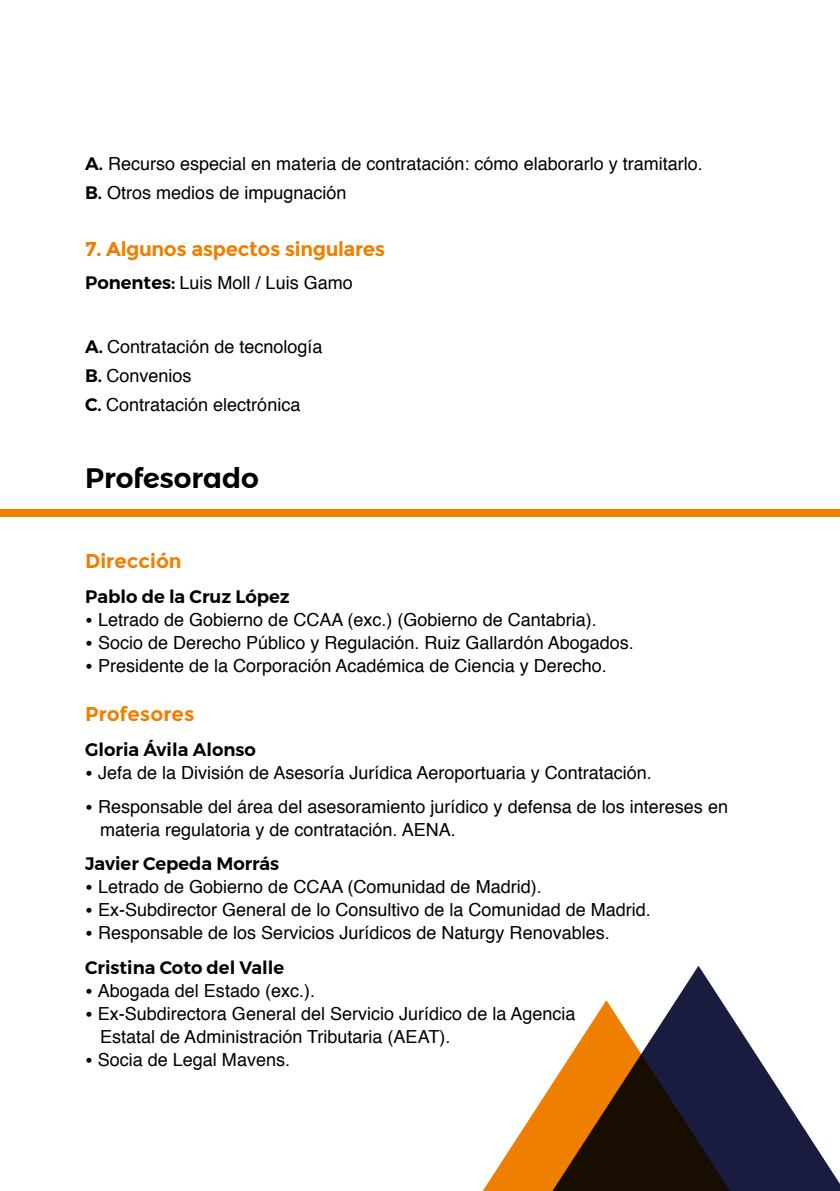
<style>
.page{position:relative;width:840px;height:1191px;background:#fff}
.page>*{position:absolute;margin:0;border:0;box-sizing:border-box;transform-origin:0 0}
.t1{font:600 28px "Montserrat Alternates";color:#000}
.t2{font:700 20px "Montserrat";letter-spacing:-.02em;color:#ee7f00}
.t3{font:700 20px "Montserrat";color:#ee7f00}
.t4{font:18px/28.6px "Helvetica";color:#000}
.t5{font:600 18px "Montserrat";color:#000}
.s1{font-family:"Montserrat";font-weight:600}
.s2{font-family:"Montserrat";font-weight:700}
</style>
<div class="page">
<svg style="left:482px;top:1124px;width:44px;height:67px"></svg>
<svg style="left:526px;top:965px;width:313px;height:226px"></svg>
<div style="left:0;top:509px;width:839px;height:8px;background:#ee7f00"></div>
<p class="t4" style="left:85px;top:150px;width:619px"><span class="s1">A.</span> Recurso especial en materia de contratación: cómo elaborarlo y tramitarlo.<br><span class="s1">B.</span> Otros medios de impugnación</p>
<p class="t2" style="left:85px;top:237px;width:301px">7. Algunos aspectos singulares</p>
<p class="t4" style="left:85px;top:269px;width:269px"><span class="s1">Ponentes:</span> Luis Moll / Luis Gamo</p>
<p class="t4" style="left:85px;top:333px;width:239px"><span class="s1">A.</span> Contratación de tecnología<br><span class="s1">B.</span> Convenios<br><span class="s1">C.</span> Contratación electrónica</p>
<h1 class="t1" style="left:85px;top:456px;width:175px">Profesorado</h1>
<p class="t3" style="left:85px;top:549px;width:98px">Dirección</p>
<p class="t5" style="left:85px;top:582px;width:206px">Pablo de la Cruz López</p>
<p class="t4" style="left:85px;top:605px;width:513px"><span class="s2">•</span> Letrado de Gobierno de CCAA (exc.) (Gobierno de Cantabria).</p>
<p class="t4" style="left:85px;top:628px;width:550px"><span class="s2">•</span> Socio de Derecho Público y Regulación. Ruiz Gallardón Abogados.</p>
<p class="t4" style="left:85px;top:651px;width:523px"><span class="s2">•</span> Presidente de la Corporación Académica de Ciencia y Derecho.</p>
<p class="t3" style="left:85px;top:702px;width:111px">Profesores</p>
<p class="t5" style="left:85px;top:735px;width:172px">Gloria Ávila Alonso</p>
<p class="t4" style="left:85px;top:758px;width:568px"><span class="s2">•</span> Jefa de la División de Asesoría Jurídica Aeroportuaria y Contratación.</p>
<p class="t4" style="left:100px;top:795px;width:629px;line-height:23px;text-indent:-15px"><span class="s2">•</span> Responsable del área del asesoramiento jurídico y defensa de los intereses en materia regulatoria y de contratación. AENA.</p>
<p class="t5" style="left:85px;top:849px;width:195px">Javier Cepeda Morrás</p>
<p class="t4" style="left:85px;top:873px;width:458px"><span class="s2">•</span> Letrado de Gobierno de CCAA (Comunidad de Madrid).</p>
<p class="t4" style="left:85px;top:896px;width:567px"><span class="s2">•</span> Ex-Subdirector General de lo Consultivo de la Comunidad de Madrid.</p>
<p class="t4" style="left:85px;top:919px;width:526px"><span class="s2">•</span> Responsable de los Servicios Jurídicos de Naturgy Renovables.</p>
<p class="t5" style="left:85px;top:953px;width:200px">Cristina Coto del Valle</p>
<p class="t4" style="left:85px;top:976px;width:231px"><span class="s2">•</span> Abogada del Estado (exc.).</p>
<p class="t4" style="left:100px;top:1002px;width:476px;line-height:23px;text-indent:-15px"><span class="s2">•</span> Ex-Subdirectora General del Servicio Jurídico de la Agencia<br>Estatal de Administración Tributaria (AEAT).</p>
<p class="t4" style="left:85px;top:1045px;width:206px"><span class="s2">•</span> Socia de Legal Mavens.</p>
</div>
